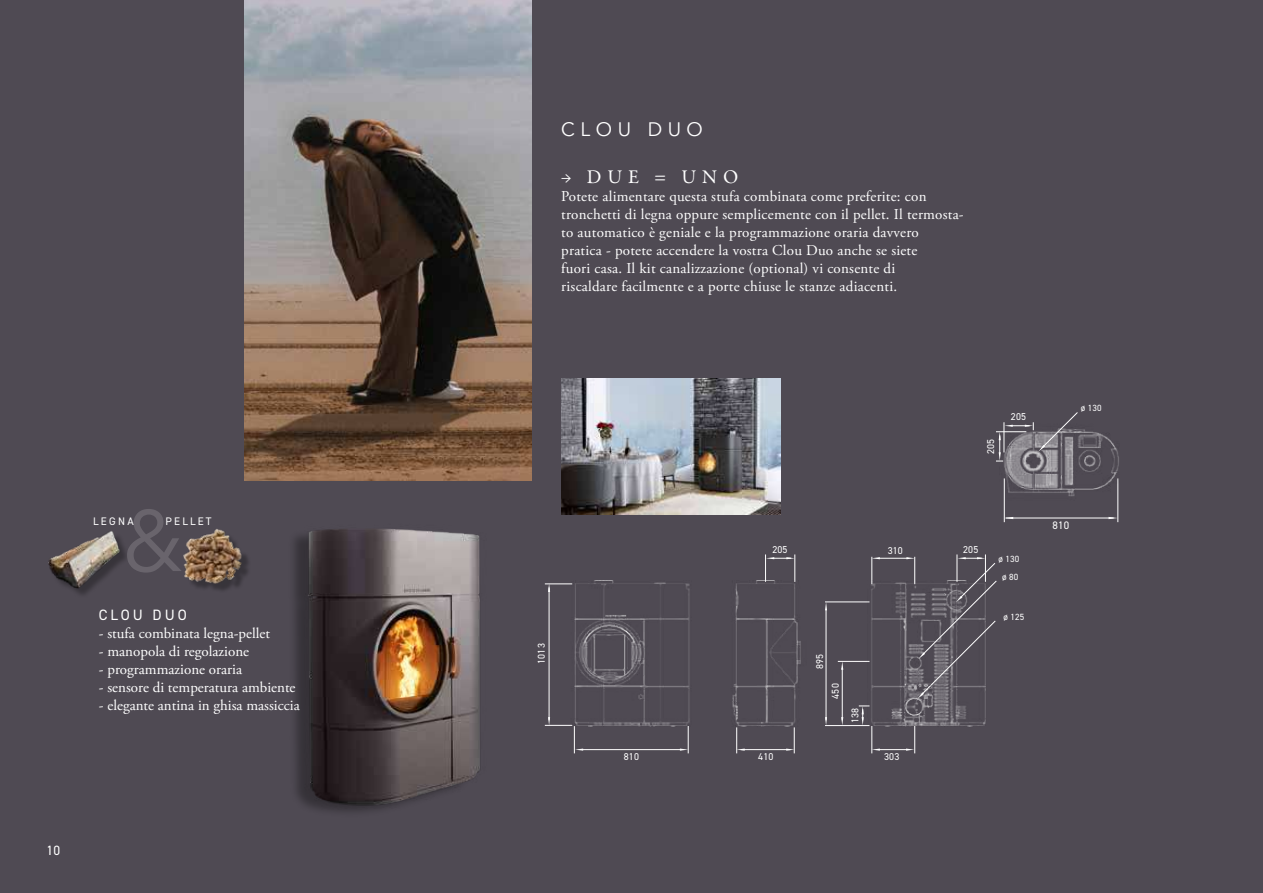
<style>
.page{position:relative;width:1263px;height:893px;background:#4f4a53}
.page>*{position:absolute;margin:0;border:0;box-sizing:border-box;transform-origin:0 0}
.t1{font:85.5px "Avenir";color:#fff}
.t2{font:19.5px "Garamond Premr Pro";letter-spacing:.305em;color:#fff}
.t3{font:19.5px "Avenir";letter-spacing:.285em;color:#fff}
.t4{font:15px/18px "Adobe Garamond Pro";letter-spacing:.015em;color:#fff}
.t5{font:15px "DIN2014";letter-spacing:.2em;color:#fff}
.t6{font:13.5px "DIN2014";color:#fff}
.t7{font:10.95px "DIN2014";letter-spacing:.2em;color:#fff}
.t8{font:9.9px "DIN2014";letter-spacing:.015em;color:#fff}
.t9{font:9px "DIN2014";letter-spacing:.015em;color:#fff}
</style>
<div class="page">
<img style="left:244px;top:0;width:287px;height:480px">
<img style="left:279px;top:438px;width:235px;height:374px">
<hr style="left:549px;top:587px;width:1px;height:133px;background:#fff">
<svg style="left:545px;top:584px;width:19px;height:8px"></svg>
<hr style="left:842px;top:668px;width:1px;height:52px;background:#fff">
<svg style="left:841px;top:662px;width:2px;height:8px"></svg>
<hr style="left:826px;top:609px;width:1px;height:111px;background:#fff">
<svg style="left:825px;top:717px;width:2px;height:8px"></svg>
<svg style="left:825px;top:603px;width:2px;height:7px"></svg>
<hr style="left:878px;top:749px;width:30px;height:1px;background:#fff">
<hr style="left:878px;top:558px;width:30px;height:1px;background:#fff">
<hr style="left:741px;top:749px;width:49px;height:1px;background:#fff">
<svg style="left:736px;top:738px;width:9px;height:15px"></svg>
<svg style="left:871px;top:557px;width:9px;height:24px"></svg>
<svg style="left:906px;top:738px;width:9px;height:15px"></svg>
<svg style="left:765px;top:554px;width:30px;height:27px"></svg>
<svg style="left:859px;top:706px;width:21px;height:47px"></svg>
<hr style="left:825px;top:725px;width:44px;height:1px;background:#fff">
<hr style="left:838px;top:661px;width:31px;height:1px;background:#fff">
<hr style="left:825px;top:602px;width:44px;height:1px;background:#fff">
<svg style="left:786px;top:738px;width:9px;height:15px"></svg>
<hr style="left:582px;top:749px;width:100px;height:1px;background:#fff">
<svg style="left:680px;top:738px;width:9px;height:15px"></svg>
<svg style="left:545px;top:717px;width:38px;height:36px"></svg>
<img style="left:732px;top:581px;width:69px;height:157px">
<img style="left:867px;top:581px;width:119px;height:157px">
<img style="left:564px;top:581px;width:126px;height:157px">
<hr style="left:1004px;top:478px;width:1px;height:44px;background:#fff">
<hr style="left:1006px;top:518px;width:107px;height:1px;background:#fff">
<svg style="left:1108px;top:517px;width:9px;height:2px"></svg>
<svg style="left:1004px;top:517px;width:9px;height:2px"></svg>
<hr style="left:1117px;top:478px;width:1px;height:44px;background:#fff">
<img style="left:1003px;top:429px;width:116px;height:72px">
<svg style="left:906px;top:554px;width:91px;height:145px"></svg>
<svg style="left:996px;top:412px;width:82px;height:50px"></svg>
<div style="left:187px;top:533px;width:64px;height:60px;background:#000;opacity:.3"></div>
<img style="left:183px;top:529px;width:61px;height:59px">
<div style="left:50px;top:533px;width:80px;height:65px;background:#000;opacity:.3"></div>
<img style="left:48px;top:531px;width:80px;height:58px">
<img style="left:561px;top:378px;width:219px;height:136px">
<h1 class="t1" style="left:123px;top:491px;width:62px">&amp;</h1>
<p class="t7" style="left:93px;top:514px;width:42px">LEGNA</p>
<p class="t7" style="left:166px;top:514px;width:47px">PELLET</p>
<p class="t5" style="left:99px;top:605px;width:89px">CLOU DUO</p>
<p class="t4" style="left:99px;top:624px;width:173px">- stufa combinata legna-pellet</p>
<p class="t4" style="left:99px;top:642px;width:152px">- manopola di regolazione</p>
<p class="t4" style="left:99px;top:660px;width:145px">- programmazione oraria</p>
<p class="t4" style="left:99px;top:678px;width:198px">- sensore di temperatura ambiente</p>
<p class="t4" style="left:99px;top:696px;width:202px">- elegante antina in ghisa massiccia</p>
<p class="t6" style="left:47px;top:841px;width:15px">10</p>
<h2 class="t3" style="left:561px;top:118px;width:143px">CLOU DUO</h2>
<h2 class="t2" style="left:561px;top:165px;width:179px">→ DUE = UNO</h2>
<p class="t4" style="left:561px;top:188px;width:404px">Potete alimentare questa stufa combinata come preferite: con tronchetti di legna oppure semplicemente con il pellet. Il termosta&shy;to automatico è geniale e la programmazione oraria davvero<br>pratica - potete accendere la vostra Clou Duo anche se siete<br>fuori casa. Il kit canalizzazione (optional) vi consente di<br>riscaldare facilmente e a porte chiuse le stanze adiacenti.</p>
<p class="t8" style="left:535px;top:664px;width:22px;rotate:-90deg">1013</p>
<p class="t8" style="left:985px;top:454px;width:17px;rotate:-90deg">205</p>
<p class="t8" style="left:1011px;top:411px;width:17px">205</p>
<p class="t8" style="left:772px;top:543px;width:17px">205</p>
<p class="t8" style="left:888px;top:545px;width:17px">310</p>
<p class="t8" style="left:963px;top:543px;width:17px">205</p>
<p class="t8" style="left:814px;top:669px;width:17px;rotate:-90deg">895</p>
<p class="t8" style="left:829px;top:699px;width:17px;rotate:-90deg">450</p>
<p class="t8" style="left:849px;top:723px;width:17px;rotate:-90deg">138</p>
<p class="t8" style="left:624px;top:750px;width:17px">810</p>
<p class="t8" style="left:758px;top:750px;width:17px">410</p>
<p class="t8" style="left:884px;top:750px;width:17px">303</p>
<p class="t9" style="left:998px;top:553px;width:22px">ø 130</p>
<p class="t9" style="left:1002px;top:571px;width:18px">ø 80</p>
<p class="t9" style="left:1003px;top:611px;width:22px">ø 125</p>
<p class="t9" style="left:1081px;top:402px;width:22px">ø 130</p>
<p class="t7" style="left:1052px;top:519px;width:18px">810</p>
</div>
